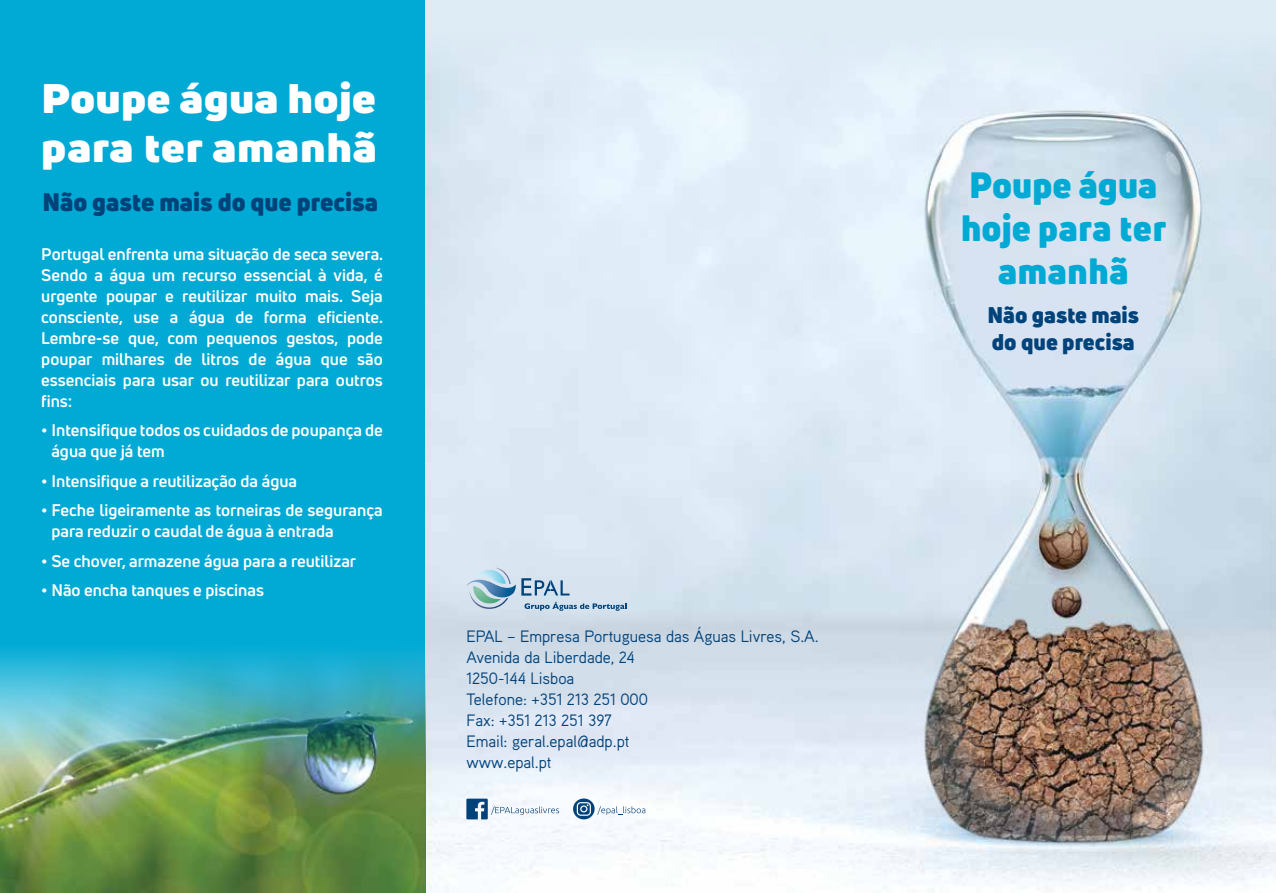
<style>
.page{position:relative;width:1276px;height:893px;background:#fff}
.page>*{position:absolute;margin:0;border:0;box-sizing:border-box;transform-origin:0 0}
.t1{font:900 40.5px/48.6px "Uni Neue";letter-spacing:.005em;color:#fff;scale:1.12 1}
.t2{font:900 35.85px/43px "Uni Neue";color:#00aad4;text-align:center}
.t3{font:900 24.9px "Uni Neue";color:#00427a}
.t4{font:900 22.2px/26.7px "Uni Neue";color:#00427a}
.t5{font:700 16.5px/21px "Uni Neue";color:#fff}
.t6{font:16.5px/21px "Aaux";color:#00427a}
</style>
<div class="page">
<div style="left:0;top:0;width:425px;height:893px;background:#00aad4"></div>
<div style="left:425px;top:0;width:851px;height:893px;background:#deecf6"></div>
<img style="left:425px;top:69px;width:851px;height:824px">
<img style="left:0;top:650px;width:425px;height:243px">
<svg style="left:573px;top:798px;width:21px;height:21px"></svg>
<svg style="left:577px;top:802px;width:14px;height:14px"></svg>
<svg style="left:466px;top:799px;width:93px;height:20px;background:#baccdd"></svg>
<svg style="left:597px;top:806px;width:48px;height:9px"></svg>
<img style="left:467px;top:579px;width:49px;height:20px">
<img style="left:469px;top:568px;width:41px;height:41px">
<svg style="left:521px;top:578px;width:48px;height:18px"></svg>
<svg style="left:524px;top:602px;width:102px;height:9px"></svg>
<h1 class="t1" style="left:41px;top:74px;width:301px">Poupe água hoje para ter amanhã</h1>
<h3 class="t3" style="left:43px;top:185px;width:337px">Não gaste mais do que precisa</h3>
<p class="t5" style="left:41px;top:243px;width:343px;text-align:justify">Portugal enfrenta uma situação de seca severa.<br>Sendo a água um recurso essencial à vida, é urgente poupar e reutilizar muito mais. Seja consciente, use a água de forma eficiente.<br>Lembre-se que, com pequenos gestos, pode poupar milhares de litros de água que são essenciais para usar ou reutilizar para outros fins:</p>
<p class="t5" style="left:51px;top:420px;width:333px;text-indent:-10px">• Intensifique todos os cuidados de poupança de água que já tem</p>
<p class="t5" style="left:41px;top:470px;width:257px">• Intensifique a reutilização da água</p>
<p class="t5" style="left:51px;top:500px;width:333px;text-indent:-10px">• Feche ligeiramente as torneiras de segurança para reduzir o caudal de água à entrada</p>
<p class="t5" style="left:41px;top:550px;width:316px">• Se chover, armazene água para a reutilizar</p>
<p class="t5" style="left:41px;top:580px;width:224px">• Não encha tanques e piscinas</p>
<p class="t6" style="left:466px;top:626px;width:354px">EPAL – Empresa Portuguesa das Águas Livres, S.A.<br>Avenida da Liberdade, 24<br>1250-144 Lisboa<br>Telefone: +351 213 251 000<br>Fax: +351 213 251 397<br>Email: geral.epal@adp.pt<br>www.epal.pt</p>
<h2 class="t2" style="left:961px;top:163px;width:207px">Poupe água hoje para ter amanhã</h2>
<h3 class="t4" style="left:987px;top:301px;width:153px">Não gaste mais do que precisa</h3>
</div>
